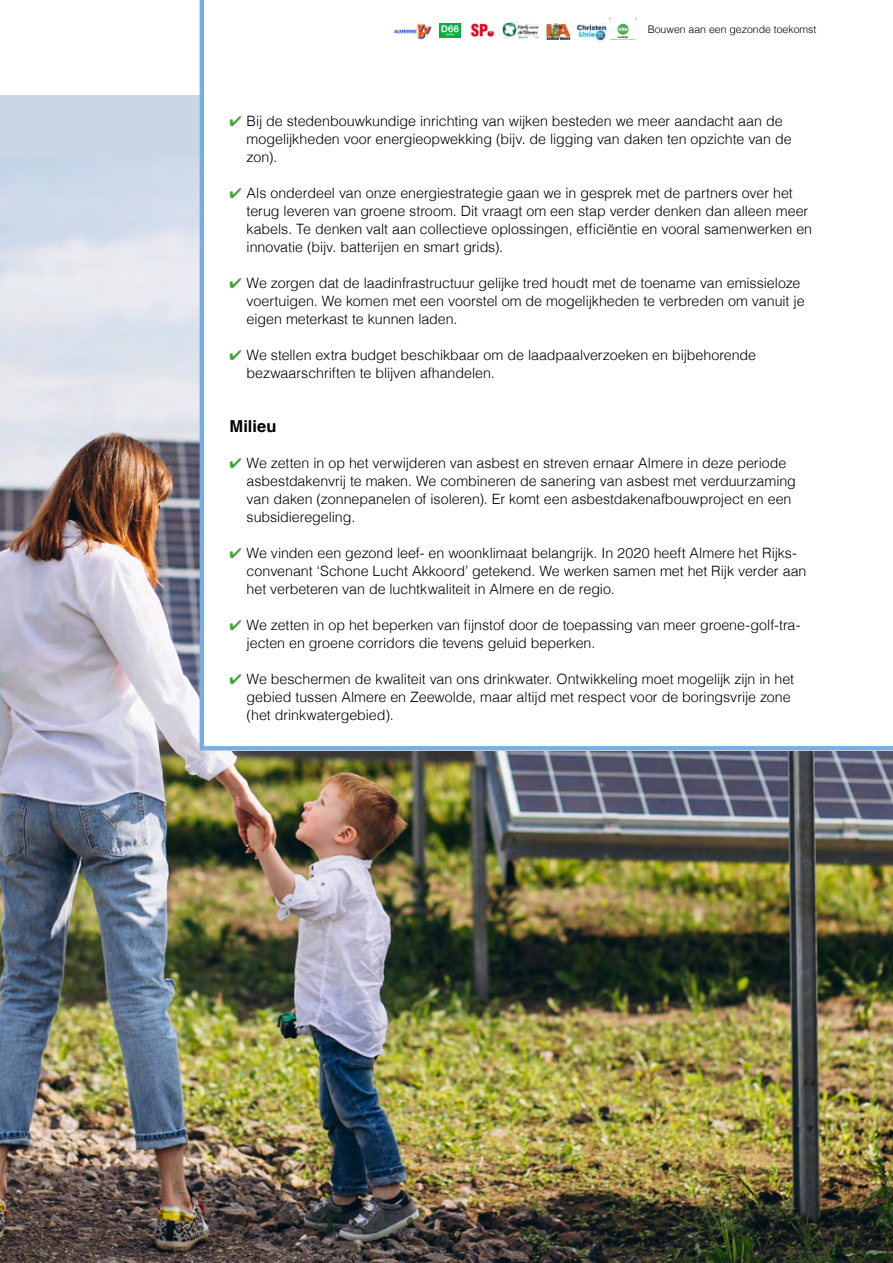
<style>
.page{position:relative;width:893px;height:1263px;background:#fff}
.page>*{position:absolute;margin:0;border:0;box-sizing:border-box;transform-origin:0 0}
.subkop_-_niv_2{font:700 16.5px "Helvetica";letter-spacing:.005em;color:#000}
.t1{font:300 14.25px/18px "Helvetica";color:#000}
.t2{font:300 10.5px "Helvetica";color:#000}
.t3{font:900 2.25px "Montserrat";color:#3c415d}
.t4{font:italic 700 2.1px "Georgia";color:#51b04e}
.s1{color:#3fa535}
</style>
<div class="page">
<img style="left:0;top:159px;width:893px;height:1104px">
<div style="left:204px;top:70px;width:689px;height:680px;background:#fff"></div>
<hr style="left:200px;top:0;width:4px;height:750px;background:#7badde">
<hr style="left:204px;top:746px;width:689px;height:4px;background:#7badde">
<img style="left:393px;top:23px;width:39px;height:17px">
<img style="left:440px;top:23px;width:21px;height:15px">
<img style="left:470px;top:23px;width:25px;height:14px">
<img style="left:503px;top:22px;width:36px;height:17px">
<img style="left:546px;top:23px;width:25px;height:16px">
<img style="left:577px;top:23px;width:29px;height:18px">
<svg style="left:617px;top:24px;width:12px;height:11px"></svg>
<svg style="left:619px;top:28px;width:8px;height:3px"></svg>
<p class="t3" style="left:618px;top:35px;width:12px">ALMERE</p>
<p class="t4" style="left:611px;top:38px;width:26px">Samen bereik je meer!</p>
<p class="t2" style="left:648px;top:20px;width:170px">Bouwen aan een gezonde toekomst</p>
<p class="t1" style="left:247px;top:111px;width:547px;text-indent:-17px"><span class="s1">✔</span> Bij de stedenbouwkundige inrichting van wijken besteden we meer aandacht aan de mogelijkheden voor energieopwekking (bijv. de ligging van daken ten opzichte van de zon).</p>
<p class="t1" style="left:247px;top:183px;width:567px;text-indent:-17px"><span class="s1">✔</span> Als onderdeel van onze energiestrategie gaan we in gesprek met de partners over het terug leveren van groene stroom. Dit vraagt om een stap verder denken dan alleen meer kabels. Te denken valt aan collectieve oplossingen, efficiëntie en vooral samenwerken en innovatie (bijv. batterijen en smart grids).</p>
<p class="t1" style="left:247px;top:273px;width:559px;text-indent:-17px"><span class="s1">✔</span> We zorgen dat de laadinfrastructuur gelijke tred houdt met de toename van emissieloze voertuigen. We komen met een voorstel om de mogelijkheden te verbreden om vanuit je eigen meterkast te kunnen laden.</p>
<p class="t1" style="left:247px;top:345px;width:511px;text-indent:-17px"><span class="s1">✔</span> We stellen extra budget beschikbaar om de laadpaalverzoeken en bijbehorende bezwaarschriften te blijven afhandelen.</p>
<p class="subkop_-_niv_2" style="left:230px;top:416px;width:48px">Milieu</p>
<p class="t1" style="left:247px;top:453px;width:551px;text-indent:-17px"><span class="s1">✔</span> We zetten in op het verwijderen van asbest en streven ernaar Almere in deze periode asbestdakenvrij te maken. We combineren de sanering van asbest met verduurzaming van daken (zonnepanelen of isoleren). Er komt een asbestdakenafbouwproject en een subsidieregeling.</p>
<p class="t1" style="left:247px;top:543px;width:561px;text-indent:-17px"><span class="s1">✔</span> We vinden een gezond leef- en woonklimaat belangrijk. In 2020 heeft Almere het Rijks&shy;convenant ‘Schone Lucht Akkoord’ getekend. We werken samen met het Rijk verder aan het verbeteren van de luchtkwaliteit in Almere en de regio.</p>
<p class="t1" style="left:247px;top:615px;width:555px;text-indent:-17px"><span class="s1">✔</span> We zetten in op het beperken van fijnstof door de toepassing van meer groene-golf-tra&shy;jecten en groene corridors die tevens geluid beperken.</p>
<p class="t1" style="left:247px;top:669px;width:549px;text-indent:-17px"><span class="s1">✔</span> We beschermen de kwaliteit van ons drinkwater. Ontwikkeling moet mogelijk zijn in het gebied tussen Almere en Zeewolde, maar altijd met respect voor de boringsvrije zone (het drinkwatergebied).</p>
<p class="t1" style="left:448px;top:1225px;width:17px">37</p>
</div>
